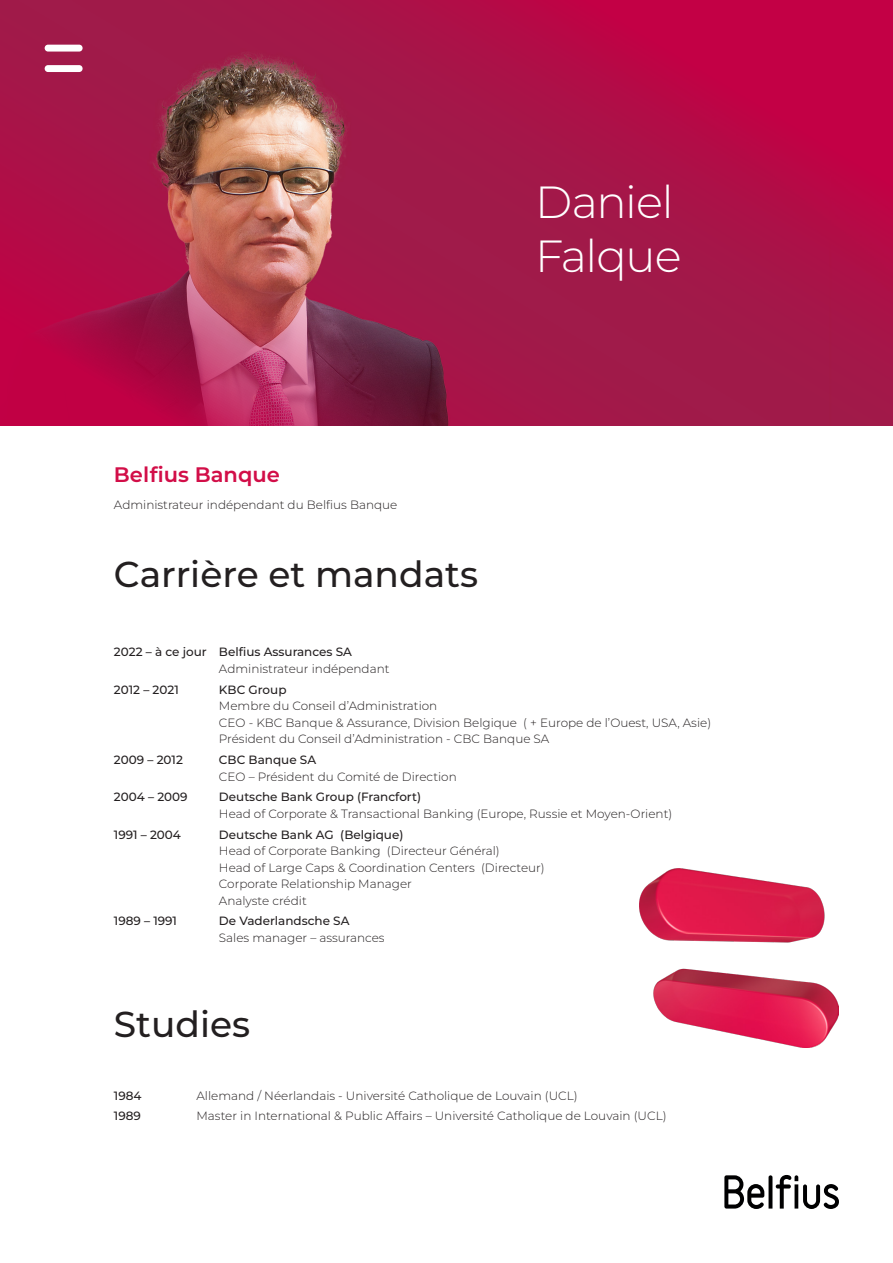
<style>
.page{position:relative;width:893px;height:1263px;background:#fff}
.page>*{position:absolute;margin:0;border:0;box-sizing:border-box;transform-origin:0 0}
.t1{font:300 45px "Belfius 21";letter-spacing:-.025em;color:#fff}
.t2{font:500 36px "Belfius 21";color:#231f20}
.Titles{font:700 21px "Belfius 21";color:#d20e48}
.Body{font:300 12px/16.5px "Belfius 21";color:#231f20}
.Body-2{font:500 12px/16.5px "Belfius 21";color:#231f20}
.s1{font-weight:300}
.s2{font-weight:500}
</style>
<div class="page">
<svg style="left:0;top:0;width:893px;height:425px;background:#a91d4b"></svg>
<div style="left:45px;top:65px;width:38px;height:7px;background:#fff;border-radius:3px"></div>
<div style="left:45px;top:45px;width:38px;height:7px;background:#fff;border-radius:3px"></div>
<svg style="left:724px;top:1175px;width:115px;height:34px"></svg>
<img style="left:640px;top:868px;width:199px;height:180px">
<p class="t1" style="left:535px;top:174px;width:140px">Daniel</p>
<p class="t1" style="left:535px;top:228px;width:148px">Falque</p>
<p class="Titles" style="left:114px;top:461px;width:167px">Belfius Banque</p>
<p class="Body" style="left:114px;top:496px;width:285px">Administrateur indépendant du Belfius Banque</p>
<p class="t2" style="left:114px;top:551px;width:366px">Carrière et mandats</p>
<p class="Body-2" style="left:219px;top:644px;width:172px;text-indent:-105px">2022 – à ce jour Belfius Assurances SA<br><span class="s1">Administrateur indépendant</span></p>
<p class="Body-2" style="left:114px;top:681px;width:66px">2012 – 2021</p>
<p class="Body" style="left:219px;top:681px;width:494px"><span class="s2">KBC Group<br></span>Membre du Conseil d’Administration<br>CEO - KBC Banque &amp; Assurance, Division Belgique ( + Europe de l’Ouest, USA, Asie)<br>Président du Conseil d’Administration - CBC Banque SA</p>
<p class="Body-2" style="left:114px;top:751px;width:70px">2009 – 2012</p>
<p class="Body" style="left:219px;top:751px;width:239px"><span class="s2">CBC Banque SA<br></span>CEO – Président du Comité de Direction</p>
<p class="Body-2" style="left:114px;top:789px;width:75px">2004 – 2009</p>
<p class="Body" style="left:219px;top:789px;width:455px"><span class="s2">Deutsche Bank Group (Francfort)<br></span>Head of Corporate &amp; Transactional Banking (Europe, Russie et Moyen-Orient)</p>
<p class="Body-2" style="left:114px;top:826px;width:69px">1991 – 2004</p>
<p class="Body" style="left:219px;top:826px;width:327px"><span class="s2">Deutsche Bank AG (Belgique)<br></span>Head of Corporate Banking (Directeur Général)<br>Head of Large Caps &amp; Coordination Centers (Directeur)<br>Corporate Relationship Manager<br>Analyste crédit</p>
<p class="Body-2" style="left:114px;top:913px;width:65px">1989 – 1991</p>
<p class="Body" style="left:219px;top:913px;width:167px"><span class="s2">De Vaderlandsche SA<br></span>Sales manager – assurances</p>
<p class="t2" style="left:114px;top:1002px;width:138px">Studies</p>
<p class="Body-2" style="left:114px;top:1087px;width:29px">1984</p>
<p class="Body" style="left:196px;top:1087px;width:383px">Allemand / Néerlandais - Université Catholique de Louvain (UCL)</p>
<p class="Body-2" style="left:114px;top:1108px;width:28px">1989</p>
<p class="Body" style="left:196px;top:1108px;width:472px">Master in International &amp; Public Affairs – Université Catholique de Louvain (UCL)</p>
</div>
